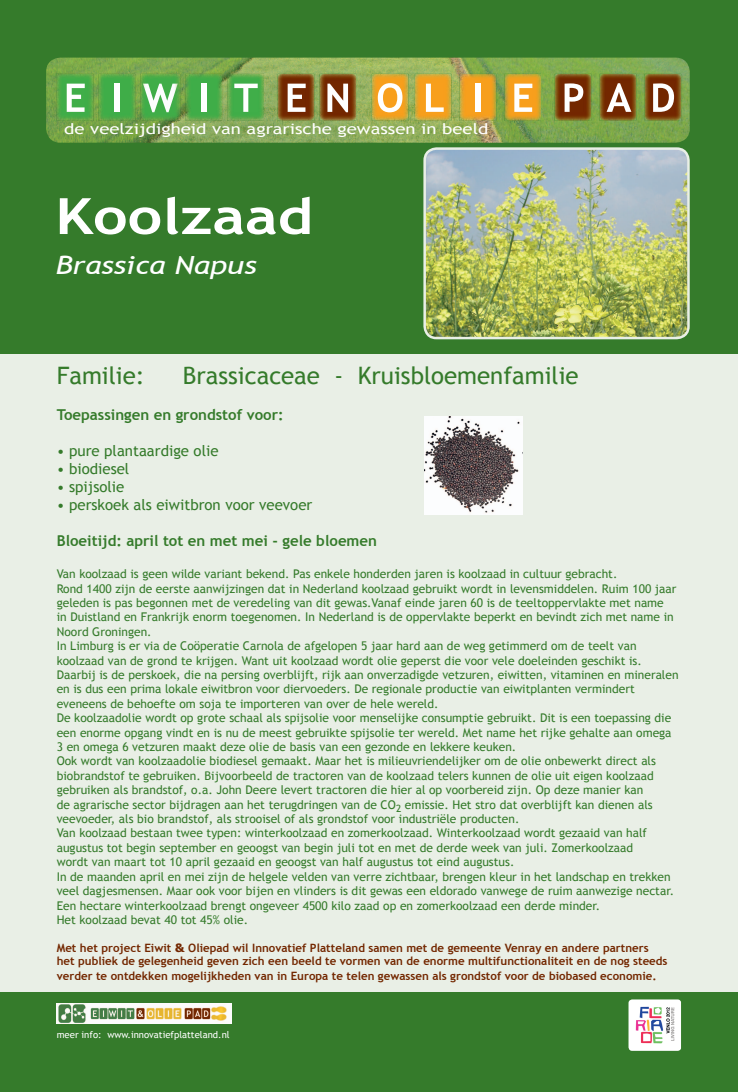
<style>
.page{position:relative;width:738px;height:1092px;background:#fff}
.page>*{position:absolute;margin:0;border:0;box-sizing:border-box;transform-origin:0 0}
.t1{font:700 50px "Trebuchet MS";color:#fff;scale:1.22 1}
.t2{font:italic 25px "Trebuchet MS";color:#fff;scale:1.22 1}
.t3{font:24px "Trebuchet MS";color:#357b2b}
.t4{font:15px "Trebuchet MS";color:#357b2b}
.t5{font:700 15px "Trebuchet MS";color:#357b2b}
.t6{font:14.8px "Trebuchet MS";color:#fff;scale:1.25 1}
.t7{font:12px/14.4px "Trebuchet MS";color:#357b2b}
.t8{font:700 11.5px/14.1px "Trebuchet MS";color:#732700}
.t9{font:9.5px "Trebuchet MS";color:#fff}
.s1{font-family:"Verdana"}
</style>
<div class="page">
<div style="left:0;top:333px;width:737px;height:659px;background:#e9efe6"></div>
<div style="left:0;top:0;width:737px;height:353px;background:#357b2b"></div>
<img style="left:46px;top:58px;width:643px;height:85px">
<img style="left:57px;top:74px;width:36px;height:47px">
<img style="left:67px;top:84px;width:17px;height:28px">
<img style="left:99px;top:74px;width:36px;height:47px">
<img style="left:114px;top:84px;width:5px;height:28px">
<img style="left:140px;top:74px;width:40px;height:47px">
<img style="left:143px;top:84px;width:34px;height:28px">
<img style="left:185px;top:74px;width:37px;height:47px">
<img style="left:201px;top:84px;width:5px;height:28px">
<img style="left:227px;top:74px;width:37px;height:47px">
<img style="left:234px;top:84px;width:23px;height:28px">
<img style="left:277px;top:74px;width:37px;height:47px">
<img style="left:287px;top:84px;width:18px;height:28px">
<img style="left:319px;top:74px;width:37px;height:47px">
<img style="left:327px;top:84px;width:21px;height:28px">
<img style="left:371px;top:74px;width:37px;height:47px">
<img style="left:377px;top:83px;width:25px;height:29px">
<img style="left:414px;top:74px;width:37px;height:47px">
<img style="left:425px;top:84px;width:18px;height:28px">
<img style="left:459px;top:74px;width:37px;height:47px">
<img style="left:475px;top:84px;width:5px;height:28px">
<img style="left:504px;top:74px;width:36px;height:47px">
<img style="left:514px;top:84px;width:17px;height:28px">
<img style="left:554px;top:74px;width:36px;height:47px">
<img style="left:564px;top:83px;width:19px;height:29px">
<img style="left:599px;top:74px;width:36px;height:47px">
<img style="left:606px;top:83px;width:25px;height:29px">
<img style="left:644px;top:74px;width:36px;height:47px">
<img style="left:652px;top:83px;width:21px;height:29px">
<div style="left:0;top:992px;width:737px;height:99px;background:#357b2b"></div>
<img style="left:426px;top:149px;width:262px;height:189px">
<div style="left:423px;top:147px;width:266px;height:192px;border:2px solid #e9efe6;border-radius:12px"></div>
<img style="left:628px;top:999px;width:52px;height:51px">
<img style="left:57px;top:1003px;width:174px;height:19px">
<img style="left:424px;top:416px;width:98px;height:98px">
<p class="t6" style="left:64px;top:120px;width:340px">de veelzijdigheid van agrarische gewassen in beeld</p>
<h1 class="t1" style="left:55px;top:185px;width:212px">Koolzaad</h1>
<h2 class="t2" style="left:55px;top:250px;width:166px">Brassica Napus</h2>
<h3 class="t3" style="left:57px;top:361px;width:89px">Familie:</h3>
<h3 class="t3" style="left:183px;top:361px;width:397px">Brassicaceae - Kruisbloemenfamilie</h3>
<p class="t5" style="left:57px;top:405px;width:228px">Toepassingen en grondstof voor:</p>
<p class="t4" style="left:57px;top:441px;width:163px">• pure plantaardige olie</p>
<p class="t4" style="left:57px;top:459px;width:74px">• biodiesel</p>
<p class="t4" style="left:57px;top:477px;width:69px">• spijsolie</p>
<p class="t4" style="left:57px;top:495px;width:257px">• perskoek als eiwitbron voor veevoer</p>
<p class="t5" style="left:57px;top:531px;width:321px">Bloeitijd: april tot en met mei - gele bloemen</p>
<p class="t7" style="left:57px;top:566px;width:623px">Van koolzaad is geen wilde variant bekend. Pas enkele honderden jaren is koolzaad in cultuur gebracht.<br>Rond 1400 zijn de eerste aanwijzingen dat in Nederland koolzaad gebruikt wordt in levensmiddelen. Ruim 100 jaar geleden is pas begonnen met de veredeling van dit gewas.Vanaf einde jaren 60 is de teeltoppervlakte met name<br>in Duistland en Frankrijk enorm toegenomen. In Nederland is de oppervlakte beperkt en bevindt zich met name in Noord Groningen.<br>In Limburg is er via de Coöperatie Carnola de afgelopen 5 jaar hard aan de weg getimmerd om de teelt van koolzaad van de grond te krijgen. Want uit koolzaad wordt olie geperst die voor vele doeleinden geschikt is.<br>Daarbij is de perskoek, die na persing overblijft, rijk aan onverzadigde vetzuren, eiwitten, vitaminen en mineralen en is dus een prima lokale eiwitbron voor diervoeders. De regionale productie van eiwitplanten vermindert eveneens de behoefte om soja te importeren van over de hele wereld.<br>De koolzaadolie wordt op grote schaal als spijsolie voor menselijke consumptie gebruikt. Dit is een toepassing die een enorme opgang vindt en is nu de meest gebruikte spijsolie ter wereld. Met name het rijke gehalte aan omega 3 en omega 6 vetzuren maakt deze olie de basis van een gezonde en lekkere keuken.<br>Ook wordt van koolzaadolie biodiesel gemaakt. Maar het is milieuvriendelijker om de olie onbewerkt direct als biobrandstof te gebruiken. Bijvoorbeeld de tractoren van de koolzaad telers kunnen de olie uit eigen koolzaad gebruiken als brandstof, o.a. John Deere levert tractoren die hier al op voorbereid zijn. Op deze manier kan<br>de agrarische sector bijdragen aan het terugdringen van de CO<sub>2</sub> emissie. Het stro dat overblijft kan dienen als veevoeder, als bio brandstof, als strooisel of als grondstof voor industriële producten.<br>Van koolzaad bestaan twee typen: winterkoolzaad en zomerkoolzaad. Winterkoolzaad wordt gezaaid van half augustus tot begin september en geoogst van begin juli tot en met de derde week van juli. Zomerkoolzaad<br>wordt van maart tot 10 april gezaaid en geoogst van half augustus tot eind augustus.<br>In de maanden april en mei zijn de helgele velden van verre zichtbaar, brengen kleur in het landschap en trekken veel dagjesmensen. Maar ook voor bijen en vlinders is dit gewas een eldorado vanwege de ruim aanwezige nectar.<br>Een hectare winterkoolzaad brengt ongeveer 4500 kilo zaad op en zomerkoolzaad een derde minder.<br>Het koolzaad bevat 40 tot 45% olie.</p>
<p class="t8" style="left:57px;top:940px;width:611px">Met het project Eiwit <span class="s1">&amp;</span> Oliepad wil Innovatief Platteland samen met de gemeente Venray en andere partners het publiek de gelegenheid geven zich een beeld te vormen van de enorme multifunctionaliteit en de nog steeds verder te ontdekken mogelijkheden van in Europa te telen gewassen als grondstof voor de biobased economie.</p>
<p class="t9" style="left:57px;top:1028px;width:174px">meer info: www.innovatiefplatteland.nl</p>
</div>
